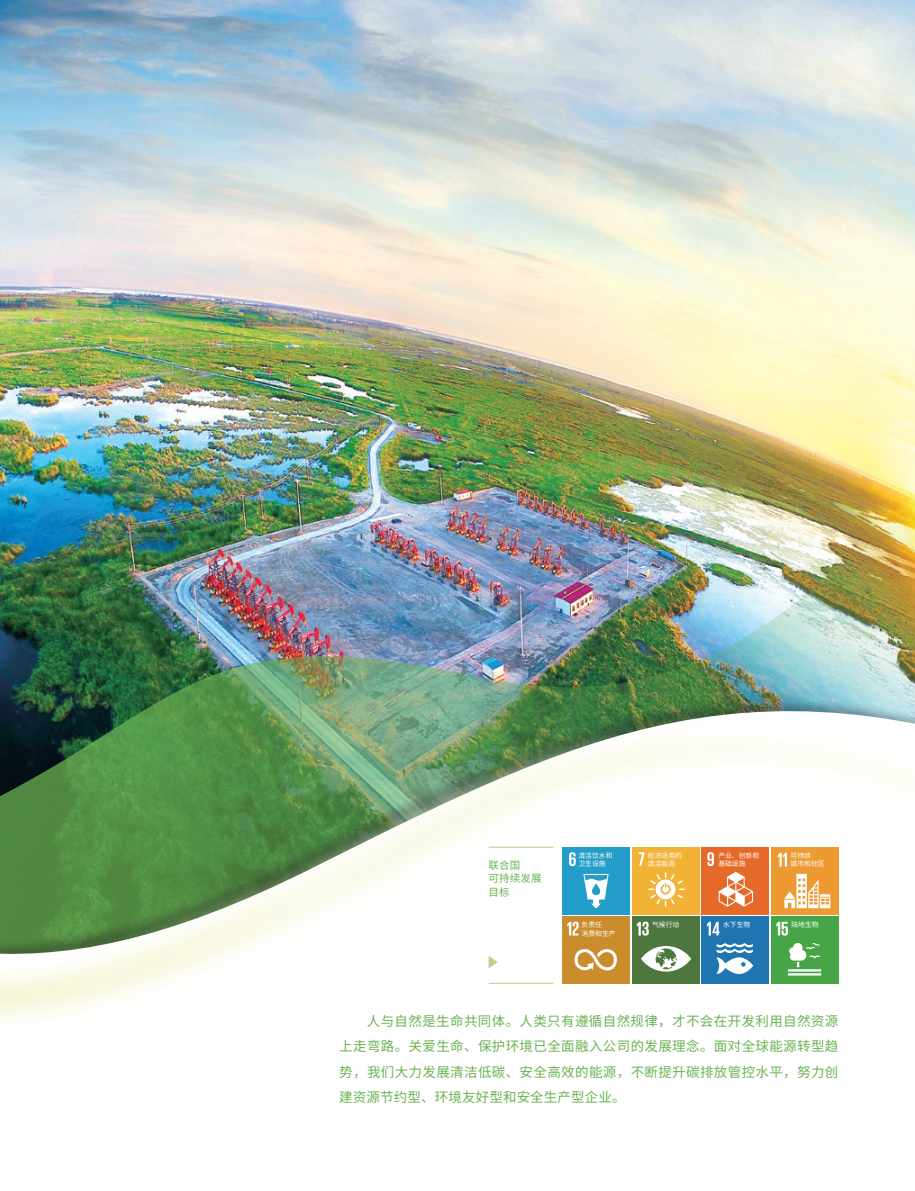
<style>
.page{position:relative;width:915px;height:1191px;background:#fff}
.page>*{position:absolute;margin:0;border:0;box-sizing:border-box;transform-origin:0 0}
.t1{font:13.5px/25.5px "Source Han Sans CN";letter-spacing:.025em;color:#6ab253;text-align:justify}
.t2{font:10.5px/13.5px "Source Han Sans CN";letter-spacing:.01em;color:#6ab253}
.t3{font:6.75px/8.4px "Source Han Sans CN";color:#fff}
</style>
<div class="page">
<img style="left:0;top:0;width:914px;height:418px">
<img style="left:0;top:418px;width:914px;height:222px">
<img style="left:0;top:640px;width:914px;height:43px">
<img style="left:0;top:683px;width:914px;height:338px">
<div style="left:631px;top:846px;width:68px;height:68px;background:#f1b235"></div>
<svg style="left:638px;top:852px;width:6px;height:14px"></svg>
<svg style="left:648px;top:872px;width:36px;height:34px"></svg>
<div style="left:562px;top:846px;width:67px;height:68px;background:#239ec8"></div>
<svg style="left:583px;top:874px;width:25px;height:34px"></svg>
<svg style="left:569px;top:852px;width:6px;height:14px"></svg>
<div style="left:701px;top:846px;width:67px;height:68px;background:#e56a29"></div>
<svg style="left:718px;top:872px;width:34px;height:34px"></svg>
<svg style="left:707px;top:852px;width:6px;height:14px"></svg>
<div style="left:770px;top:846px;width:68px;height:68px;background:#ee9a32"></div>
<svg style="left:784px;top:874px;width:46px;height:34px"></svg>
<svg style="left:777px;top:853px;width:9px;height:13px"></svg>
<div style="left:562px;top:916px;width:67px;height:67px;background:#cb8c2d"></div>
<svg style="left:574px;top:949px;width:42px;height:22px"></svg>
<svg style="left:567px;top:921px;width:11px;height:14px"></svg>
<div style="left:631px;top:916px;width:68px;height:67px;background:#4d773e"></div>
<svg style="left:641px;top:946px;width:49px;height:25px"></svg>
<svg style="left:636px;top:921px;width:12px;height:14px"></svg>
<div style="left:701px;top:916px;width:67px;height:67px;background:#1f75af"></div>
<svg style="left:716px;top:943px;width:37px;height:31px"></svg>
<svg style="left:707px;top:921px;width:12px;height:14px"></svg>
<div style="left:770px;top:916px;width:68px;height:67px;background:#46a647"></div>
<hr style="left:787px;top:969px;width:33px;height:2px;background:#fff">
<hr style="left:787px;top:973px;width:33px;height:2px;background:#fff">
<svg style="left:789px;top:943px;width:31px;height:24px"></svg>
<svg style="left:776px;top:921px;width:11px;height:14px"></svg>
<hr style="left:489px;top:846px;width:64px;height:1px;background:#bfd38e">
<hr style="left:489px;top:982px;width:64px;height:1px;background:#bfd38e">
<svg style="left:488px;top:955px;width:9px;height:13px"></svg>
<p class="t2" style="left:488px;top:858px;width:54px">联合国<br>可持续发展目标</p>
<p class="t3" style="left:647px;top:851px;width:36px">经济适用的清洁能源</p>
<p class="t3" style="left:578px;top:851px;width:36px">清洁饮水和卫生设施</p>
<p class="t3" style="left:718px;top:851px;width:42px">产业、创新和基础设施</p>
<p class="t3" style="left:790px;top:851px;width:36px">可持续<br>城市和社区</p>
<p class="t3" style="left:581px;top:920px;width:36px">负责任<br>消费和生产</p>
<p class="t3" style="left:652px;top:920px;width:29px">气候行动</p>
<p class="t3" style="left:723px;top:920px;width:29px">水下生物</p>
<p class="t3" style="left:791px;top:920px;width:29px">陆地生物</p>
<p class="t1" style="left:339px;top:1008px;width:500px;text-indent:28px">人与自然是生命共同体。人类只有遵循自然规律，才不会在开发利用自然资源上走弯路。关爱生命、保护环境已全面融入公司的发展理念。面对全球能源转型趋势，我们大力发展清洁低碳、安全高效的能源，不断提升碳排放管控水平，努力创建资源节约型、环境友好型和安全生产型企业。</p>
</div>
